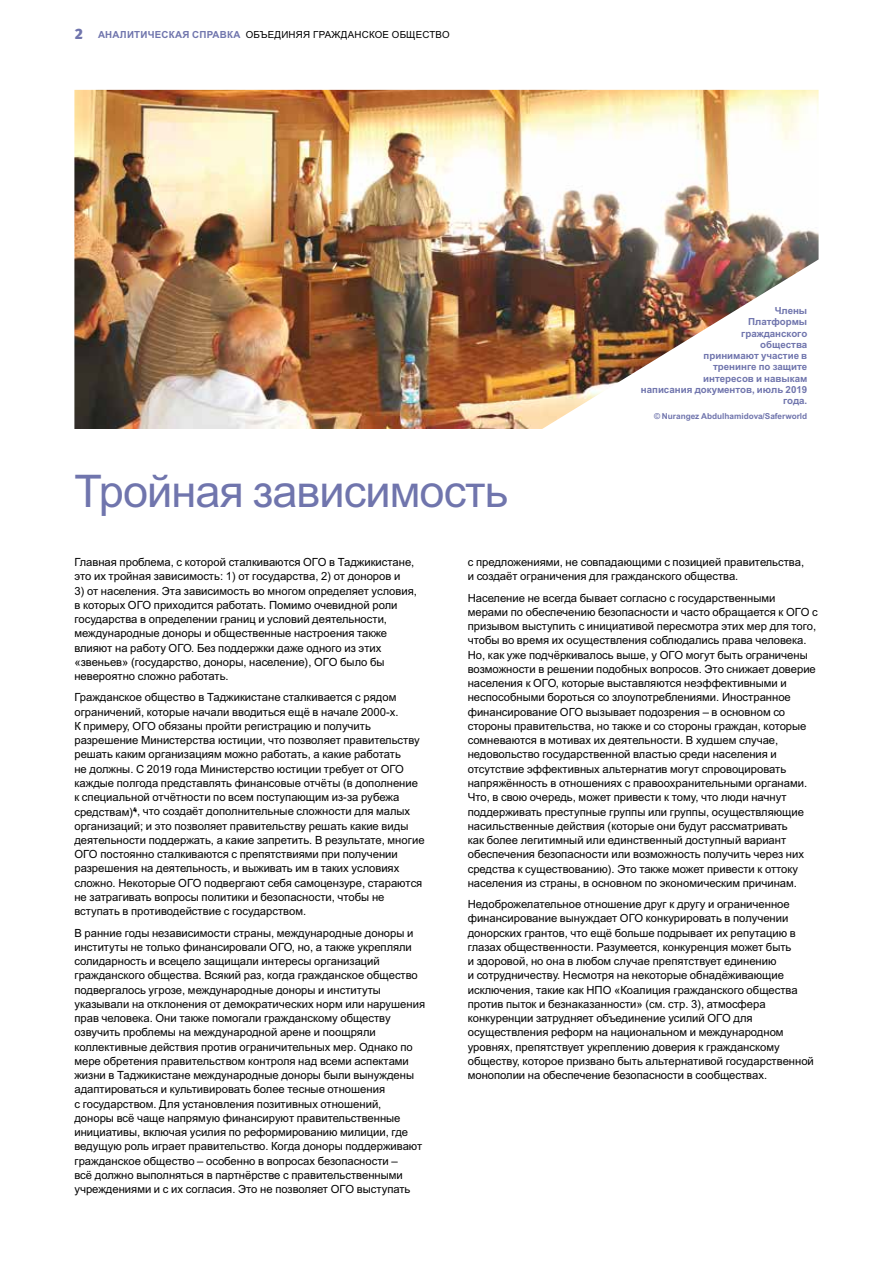
<style>
.page{position:relative;width:893px;height:1263px;background:#fff}
.page>*{position:absolute;margin:0;border:0;box-sizing:border-box;transform-origin:0 0}
.t1{font:45px "Arial MT Pro Cyr";letter-spacing:-.02em;color:#7075ad}
.t2{font:11.25px/14.2px "Arial MT Pro Cyr";color:#000}
.t3{font:700 9.75px/11.2px "Arial MT Pro Cyr";color:#7075ad;text-align:right}
.t4{font:9.75px "Arial MT Pro Cyr";letter-spacing:.025em;color:#000}
.t5{font:700 8.25px "Arial MT Pro Cyr";color:#7075ad}
.s1{font-family:"Meta Pro";font-weight:900;font-size:15px;color:#7075ad}
.s2{font-weight:700;color:#7075ad}
</style>
<div class="page">
<img style="left:74px;top:90px;width:745px;height:339px">
<div style="left:636px;top:302px;width:176px;height:124px;background:#fff;opacity:.5"></div>
<p class="t4" style="left:74px;top:29px;width:377px"><span class="s1">2</span> <span class="s2">АНАЛИТИЧЕСКАЯ СПРАВКА</span> ОБЪЕДИНЯЯ ГРАЖДАНСКОЕ ОБЩЕСТВО</p>
<h1 class="t1" style="left:74px;top:466px;width:436px">Тройная зависимость</h1>
<p class="t3" style="left:641px;top:305px;width:168px">Члены<br>Платформы<br>гражданского<br>общества<br>принимают участие в<br>тренинге по защите<br>интересов и навыкам<br>написания документов, июль 2019 года.</p>
<p class="t5" style="left:654px;top:411px;width:155px">© Nurangez Abdulhamidova/Saferworld</p>
<p class="t2" style="left:74px;top:555px;width:341px">Главная проблема, с которой сталкиваются ОГО в Таджикистане, это их тройная зависимость: 1) от государства, 2) от доноров и</p>
<p class="t2" style="left:74px;top:584px;width:344px">3) от населения. Эта зависимость во многом определяет условия, в которых ОГО приходится работать. Помимо очевидной роли государства в определении границ и условий деятельности, международные доноры и общественные настроения также влияют на работу ОГО. Без поддержки даже одного из этих «звеньев» (государство, доноры, население), ОГО было бы невероятно сложно работать.</p>
<p class="t2" style="left:74px;top:691px;width:352px">Гражданское общество в Таджикистане сталкивается с рядом ограничений, которые начали вводиться ещё в начале 2000-х.<br>К примеру, ОГО обязаны пройти регистрацию и получить разрешение Министерства юстиции, что позволяет правительству решать каким организациям можно работать, а какие работать<br>не должны. С 2019 года Министерство юстиции требует от ОГО каждые полгода представлять финансовые отчёты (в дополнение к специальной отчётности по всем поступающим из-за рубежа средствам)<sup>4</sup>, что создаёт дополнительные сложности для малых организаций; и это позволяет правительству решать какие виды деятельности поддержать, а какие запретить. В результате, многие ОГО постоянно сталкиваются с препятствиями при получении разрешения на деятельность, и выживать им в таких условиях сложно. Некоторые ОГО подвергают себя самоцензуре, стараются не затрагивать вопросы политики и безопасности, чтобы не вступать в противодействие с государством.</p>
<p class="t2" style="left:74px;top:926px;width:352px">В ранние годы независимости страны, международные доноры и институты не только финансировали ОГО, но, а также укрепляли солидарность и всецело защищали интересы организаций гражданского общества. Всякий раз, когда гражданское общество подвергалось угрозе, международные доноры и институты указывали на отклонения от демократических норм или нарушения прав человека. Они также помогали гражданскому обществу озвучить проблемы на международной арене и поощряли коллективные действия против ограничительных мер. Однако по мере обретения правительством контроля над всеми аспектами жизни в Таджикистане международные доноры были вынуждены адаптироваться и культивировать более тесные отношения<br>с государством. Для установления позитивных отношений,<br>доноры всё чаще напрямую финансируют правительственные инициативы, включая усилия по реформированию милиции, где ведущую роль играет правительство. Когда доноры поддерживают гражданское общество – особенно в вопросах безопасности –<br>всё должно выполняться в партнёрстве с правительственными учреждениями и с их согласия. Это не позволяет ОГО выступать</p>
<p class="t2" style="left:468px;top:555px;width:338px">с предложениями, не совпадающими с позицией правительства, и создаёт ограничения для гражданского общества.</p>
<p class="t2" style="left:468px;top:591px;width:352px">Население не всегда бывает согласно с государственными мерами по обеспечению безопасности и часто обращается к ОГО с призывом выступить с инициативой пересмотра этих мер для того, чтобы во время их осуществления соблюдались права человека.<br>Но, как уже подчёркивалось выше, у ОГО могут быть ограничены возможности в решении подобных вопросов. Это снижает доверие населения к ОГО, которые выставляются неэффективными и неспособными бороться со злоупотреблениями. Иностранное финансирование ОГО вызывает подозрения – в основном со стороны правительства, но также и со стороны граждан, которые сомневаются в мотивах их деятельности. В худшем случае, недовольство государственной властью среди населения и отсутствие эффективных альтернатив могут спровоцировать напряжённость в отношениях с правоохранительными органами.<br>Что, в свою очередь, может привести к тому, что люди начнут поддерживать преступные группы или группы, осуществляющие насильственные действия (которые они будут рассматривать<br>как более легитимный или единственный доступный вариант обеспечения безопасности или возможность получить через них средства к существованию). Это также может привести к оттоку населения из страны, в основном по экономическим причинам.</p>
<p class="t2" style="left:468px;top:898px;width:348px">Недоброжелательное отношение друг к другу и ограниченное финансирование вынуждает ОГО конкурировать в получении донорских грантов, что ещё больше подрывает их репутацию в глазах общественности. Разумеется, конкуренция может быть<br>и здоровой, но она в любом случае препятствует единению<br>и сотрудничеству. Несмотря на некоторые обнадёживающие исключения, такие как НПО «Коалиция гражданского общества против пыток и безнаказанности» (см. стр. 3), атмосфера конкуренции затрудняет объединение усилий ОГО для осуществления реформ на национальном и международном уровнях, препятствует укреплению доверия к гражданскому обществу, которое призвано быть альтернативой государственной монополии на обеспечение безопасности в сообществах.</p>
</div>
